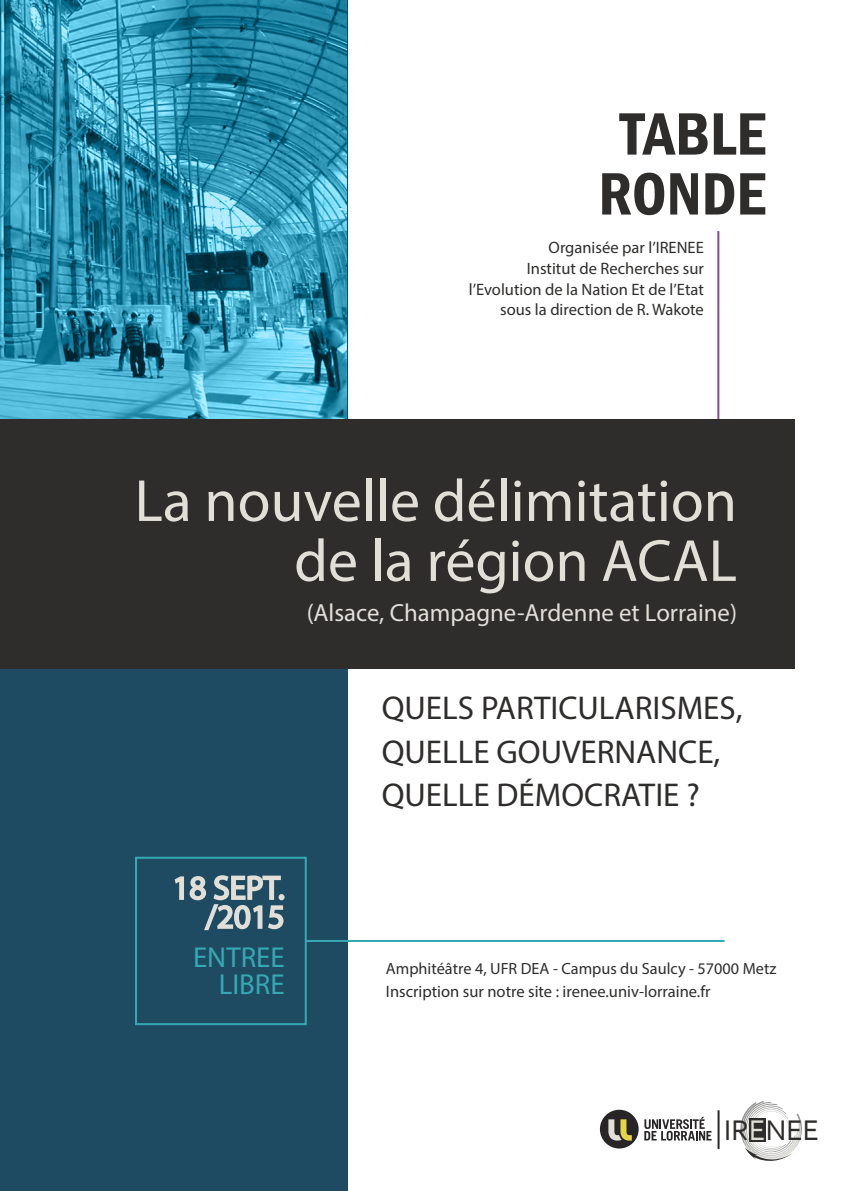
<style>
.page{position:relative;width:842px;height:1191px;background:#fff}
.page>*{position:absolute;margin:0;border:0;box-sizing:border-box;transform-origin:0 0}
.t1{font:600 condensed 62px/59.8px "Franklin Gothic";color:#2f2d2c;text-align:center}
.t2{font:59.8px/60px "Open Sans";color:#e1dfd8;text-align:right}
.t3{font:33px/43.4px "Open Sans";color:#2f2d2c}
.t4{font:33px/29px "Open Sans";color:#e1dfd8;text-align:right}
.t5{font:29.8px "Corbel";color:#2f2d2c}
.t6{font:29px/27px "Open Sans";color:#36a8b4;text-align:right}
.t7{font:24.8px "Open Sans";color:#e1dfd8}
.t8{font:16.6px/20.8px "Open Sans";color:#2f2d2c;text-align:right}
.t9{font:16.2px "Open Sans";color:#2f2d2c}
.s1{color:#e1dfd8}
</style>
<div class="page">
<div style="left:0;top:0;width:347px;height:1191px;background:#1e4b61"></div>
<hr style="left:717px;top:231px;width:2px;height:210px;background:#7f528c">
<svg style="left:0;top:0;width:347px;height:419px;background:#3395b3"></svg>
<svg style="left:644px;top:1116px;width:68px;height:24px"></svg>
<div style="left:600px;top:1109px;width:39px;height:39px;background:#282527;border-radius:50%"></div>
<svg style="left:608px;top:1119px;width:24px;height:21px"></svg>
<svg style="left:740px;top:1101px;width:62px;height:60px"></svg>
<hr style="left:717px;top:1110px;width:2px;height:39px;background:#2f2d2c">
<svg style="left:174px;top:875px;width:110px;height:56px"></svg>
<hr style="left:306px;top:940px;width:418px;height:2px;background:#36a8b4">
<div style="left:135px;top:856px;width:172px;height:169px;border:2px solid #36a8b4"></div>
<div style="left:0;top:419px;width:795px;height:250px;background:#2f2d2c"></div>
<h1 class="t1" style="left:598px;top:103px;width:169px">TABLE<br>RONDE</h1>
<p class="t8" style="left:469px;top:237px;width:237px">Organisée par l’IRENEE<br>Institut de Recherches sur l’Evolution de la Nation Et de l’Etat sous la direction de R. Wakote</p>
<h2 class="t2" style="left:135px;top:470px;width:604px">La nouvelle délimitation de la région ACAL</h2>
<h3 class="t7" style="left:307px;top:597px;width:432px">(Alsace, Champagne-Ardenne et Lorraine)</h3>
<h3 class="t4" style="left:172px;top:872px;width:114px">18 SEPT. /2015</h3>
<h3 class="t6" style="left:193px;top:943px;width:93px">ENTREE<br>LIBRE</h3>
<h3 class="t3" style="left:382px;top:686px;width:362px">QUELS PARTICULARISMES,<br>QUELLE GOUVERNANCE,<br>QUELLE DÉMOCRATIE ?</h3>
<p class="t9" style="left:386px;top:958px;width:392px">Amphitéâtre 4, UFR DEA - Campus du Saulcy - 57000 Metz</p>
<p class="t8" style="left:386px;top:980px;width:326px">Inscription sur notre site : irenee.univ-lorraine.fr</p>
<h3 class="t5" style="left:724px;top:1111px;width:97px">IR<span class="s1">E</span>NEE</h3>
</div>
